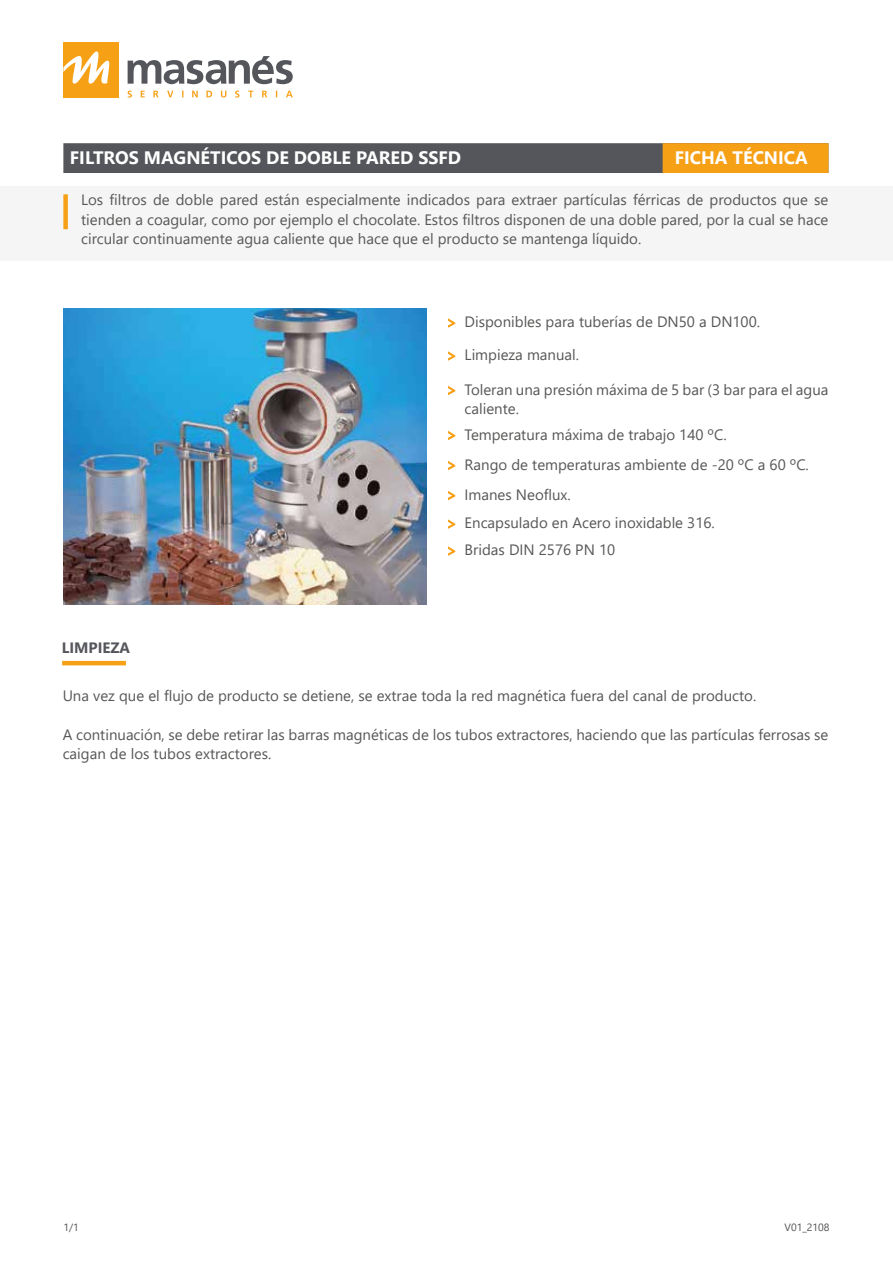
<style>
.page{position:relative;width:893px;height:1265px;background:#fff}
.page>*{position:absolute;margin:0;border:0;box-sizing:border-box;transform-origin:0 0}
.t1{font:700 18px "Segoe UI";color:#fff}
.t2{font:16.2px "Segoe UI";color:#f6a016;scale:.93 1}
.t3{font:15px/19.5px "Segoe UI";color:#575756}
.t4{font:700 15px "Segoe UI";color:#54565b}
.t5{font:10.5px "Segoe UI";color:#525251}
.s1{font-size:16.2px;color:#f6a016}
</style>
<div class="page">
<div style="left:0;top:186px;width:893px;height:75px;background:#f5f5f5"></div>
<div style="left:63px;top:194px;width:5px;height:35px;background:#f6a016"></div>
<div style="left:63px;top:143px;width:765px;height:30px;background:#54565b"></div>
<div style="left:663px;top:143px;width:165px;height:30px;background:#f6a016"></div>
<div style="left:63px;top:42px;width:55px;height:55px;background:#f6a016"></div>
<svg style="left:63px;top:51px;width:46px;height:33px"></svg>
<svg style="left:128px;top:56px;width:165px;height:28px"></svg>
<svg style="left:128px;top:91px;width:165px;height:7px"></svg>
<svg style="left:448px;top:318px;width:8px;height:10px"></svg>
<svg style="left:448px;top:351px;width:8px;height:10px"></svg>
<svg style="left:448px;top:386px;width:8px;height:9px"></svg>
<img style="left:63px;top:308px;width:363px;height:297px">
<svg style="left:448px;top:491px;width:8px;height:9px"></svg>
<svg style="left:448px;top:519px;width:8px;height:10px"></svg>
<svg style="left:448px;top:546px;width:8px;height:10px"></svg>
<svg style="left:448px;top:431px;width:8px;height:9px"></svg>
<svg style="left:448px;top:461px;width:8px;height:9px"></svg>
<hr style="left:62px;top:661px;width:64px;height:4px;background:#f6a016">
<p class="t1" style="left:70px;top:140px;width:393px">FILTROS MAGNÉTICOS DE DOBLE PARED SSFD</p>
<p class="t3" style="left:81px;top:189px;width:749px;text-align:justify">Los filtros de doble pared están especialmente indicados para extraer partículas férricas de productos que se tienden a coagular, como por ejemplo el chocolate. Estos filtros disponen de una doble pared, por la cual se hace circular continuamente agua caliente que hace que el producto se mantenga líquido.</p>
<p class="t1" style="left:675px;top:140px;width:134px">FICHA TÉCNICA</p>
<p class="t3" style="left:447px;top:304px;width:315px;line-height:33px"><span class="s1">&gt;</span> Disponibles para tuberías de DN50 a DN100. <span class="s1">&gt;</span> Limpieza manual.</p>
<p class="t3" style="left:465px;top:378px;width:365px">Toleran una presión máxima de 5 bar (3 bar para el agua caliente.</p>
<p class="t2" style="left:447px;top:374px;width:13px">&gt;</p>
<p class="t3" style="left:447px;top:418px;width:364px;line-height:30px"><span class="s1">&gt;</span> Temperatura máxima de trabajo 140 ºC.<br><span class="s1">&gt;</span> Rango de temperaturas ambiente de -20 ºC a 60 ºC.</p>
<p class="t4" style="left:62px;top:633px;width:70px">LIMPIEZA</p>
<p class="t3" style="left:447px;top:479px;width:270px;line-height:28.5px"><span class="s1">&gt;</span> Imanes Neoflux.<br><span class="s1">&gt;</span> Encapsulado en Acero inoxidable 316.</p>
<p class="t3" style="left:447px;top:539px;width:170px"><span class="s1">&gt;</span> Bridas DIN 2576 PN 10</p>
<p class="t3" style="left:63px;top:684px;width:695px">Una vez que el flujo de producto se detiene, se extrae toda la red magnética fuera del canal de producto.</p>
<p class="t3" style="left:63px;top:723px;width:767px">A continuación, se debe retirar las barras magnéticas de los tubos extractores, haciendo que las partículas ferrosas se caigan de los tubos extractores.</p>
<p class="t5" style="left:63px;top:1216px;width:17px">1/1</p>
<p class="t5" style="left:784px;top:1216px;width:47px">V01_2108</p>
</div>
